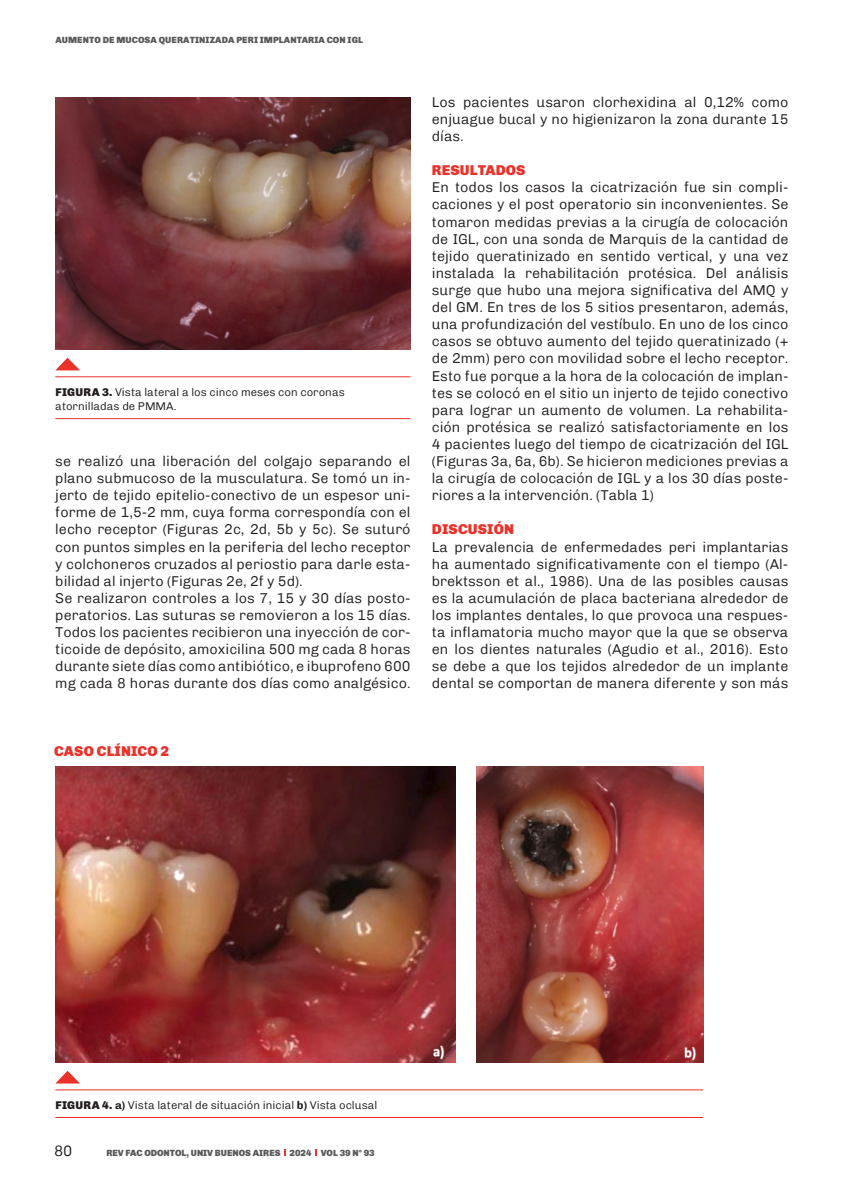
<style>
.page{position:relative;width:851px;height:1191px;background:#fff}
.page>*{position:absolute;margin:0;border:0;box-sizing:border-box;transform-origin:0 0}
.t1{font:300 15px "Chivo VIR";color:#231f20}
.t2{font:300 14.25px/17.1px "Chivo VIR";color:#231f20;text-align:justify}
.t3{font:900 14.25px "Chivo";color:#e9322a}
.t4{font:300 11.25px/14.2px "Chivo VIR";color:#231f20}
.t5{font:900 9px "Chivo";letter-spacing:.01em;color:#58595b}
.t6{font:900 9px "Chivo";color:#58595b}
.s1{font-family:"Chivo";font-weight:900}
.s2{font-weight:700}
</style>
<div class="page">
<svg style="left:284px;top:1149px;width:2px;height:6px"></svg>
<svg style="left:315px;top:1149px;width:2px;height:6px"></svg>
<img style="left:55px;top:97px;width:355px;height:252px">
<hr style="left:55px;top:376px;width:355px;height:1px;background:#e9322a">
<hr style="left:55px;top:418px;width:355px;height:1px;background:#e9322a">
<svg style="left:56px;top:358px;width:24px;height:12px"></svg>
<hr style="left:55px;top:1089px;width:648px;height:1px;background:#e9322a">
<hr style="left:55px;top:1117px;width:648px;height:1px;background:#e9322a">
<svg style="left:56px;top:1071px;width:24px;height:12px"></svg>
<img style="left:55px;top:766px;width:400px;height:296px">
<img style="left:476px;top:766px;width:227px;height:296px">
<p class="t5" style="left:55px;top:32px;width:308px">AUMENTO DE MUCOSA QUERATINIZADA PERI IMPLANTARIA CON IGL</p>
<p class="t4" style="left:55px;top:384px;width:291px"><span class="s1">FIGURA 3.</span> Vista lateral a los cinco meses con coronas atornilladas de PMMA.</p>
<p class="t2" style="left:55px;top:452px;width:357px;text-align:left">se realizó una liberación del colgajo separando el plano submucoso de la musculatura. Se tomó un in&shy;jerto de tejido epitelio-conectivo de un espesor uni&shy;forme de 1,5-2 mm, cuya forma correspondía con el lecho receptor (Figuras 2c, 2d, 5b y 5c). Se suturó con puntos simples en la periferia del lecho receptor y colchoneros cruzados al periostio para darle esta&shy;bilidad al injerto (Figuras 2e, 2f y 5d).<br>Se realizaron controles a los 7, 15 y 30 días posto&shy;peratorios. Las suturas se removieron a los 15 días.<br>Todos los pacientes recibieron una inyección de cor&shy;ticoide de depósito, amoxicilina 500 mg cada 8 horas durante siete días como antibiótico, e ibuprofeno 600 mg cada 8 horas durante dos días como analgésico.</p>
<p class="t3" style="left:54px;top:739px;width:11px">CASO</p>
<p class="t3" style="left:97px;top:739px;width:35px">CLÍNICO</p>
<p class="t3" style="left:160px;top:739px;width:10px">2</p>
<p class="t2" style="left:432px;top:92px;width:358px">Los pacientes usaron clorhexidina al 0,12% como enjuague bucal y no higienizaron la zona durante 15 días.</p>
<p class="t3" style="left:432px;top:158px;width:10px">RES</p>
<p class="t3" style="left:460px;top:158px;width:20px">ULTADOS</p>
<p class="t2" style="left:432px;top:178px;width:358px">En todos los casos la cicatrización fue sin compli&shy;caciones y el post operatorio sin inconvenientes. Se tomaron medidas previas a la cirugía de colocación de IGL, con una sonda de Marquis de la cantidad de tejido queratinizado en sentido vertical, y una vez instalada la rehabilitación protésica. Del análisis surge que hubo una mejora significativa del AMQ y del GM. En tres de los 5 sitios presentaron, además, una profundización del vestíbulo. En uno de los cinco casos se obtuvo aumento del tejido queratinizado (+ de 2mm) pero con movilidad sobre el lecho receptor.<br>Esto fue porque a la hora de la colocación de implan&shy;tes se colocó en el sitio un injerto de tejido conectivo para lograr un aumento de volumen. La rehabilita&shy;ción protésica se realizó satisfactoriamente en los 4 pacientes luego del tiempo de cicatrización del IGL (Figuras 3a, 6a, 6b). Se hicieron mediciones previas a la cirugía de colocación de IGL y a los 30 días poste&shy;riores a la intervención. (Tabla 1)</p>
<p class="t3" style="left:432px;top:517px;width:10px">DISC</p>
<p class="t3" style="left:468px;top:517px;width:20px">USIÓN</p>
<p class="t2" style="left:432px;top:537px;width:358px">La prevalencia de enfermedades peri implantarias ha aumentado significativamente con el tiempo (Al&shy;brektsson et al., 1986). Una de las posibles causas es la acumulación de placa bacteriana alrededor de los implantes dentales, lo que provoca una respues&shy;ta inflamatoria mucho mayor que la que se observa en los dientes naturales (Agudio et al., 2016). Esto se debe a que los tejidos alrededor de un implante dental se comportan de manera diferente y son más</p>
<p class="t4" style="left:55px;top:1097px;width:323px"><span class="s1">FIGURA 4.</span> <span class="s2">a)</span> Vista lateral de situación inicial <span class="s2">b)</span> Vista oclusal</p>
<p class="t1" style="left:54px;top:1139px;width:20px">80</p>
<p class="t6" style="left:106px;top:1145px;width:270px">REV FAC ODONTOL, UNIV BUENOS AIRES 2024 VOL 39 N° 93</p>
</div>
